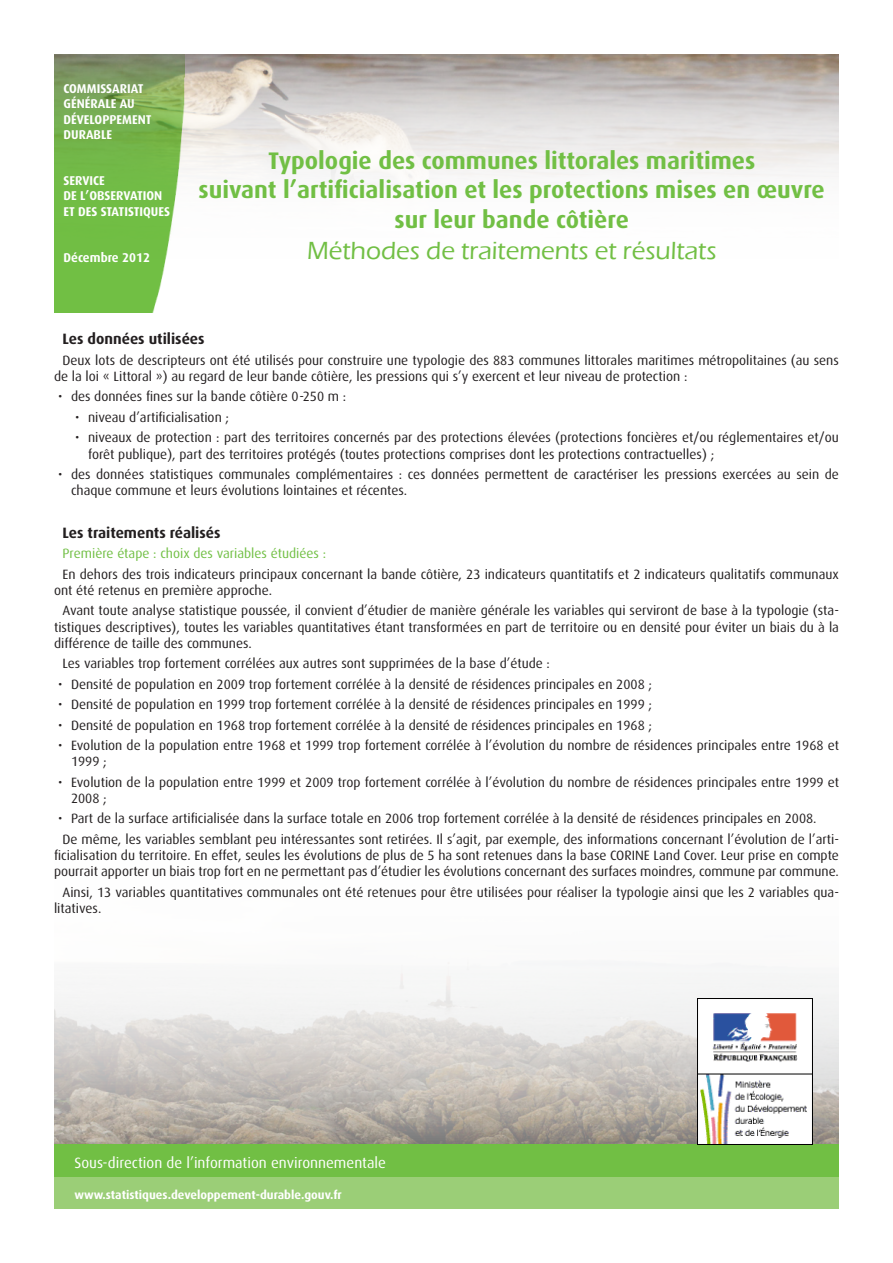
<style>
.page{position:relative;width:893px;height:1263px;background:#fff}
.page>*{position:absolute;margin:0;border:0;box-sizing:border-box;transform-origin:0 0}
.t1{font:500 25.5px "Eras ITC";color:#71bf44}
.t2{font:700 24px/30.6px "Dax OT";color:#71bf44;text-align:center}
.t3{font:15px "Dax OT";color:#fff}
.t4{font:700 15px "Dax OT";color:#231f20}
.t5{font:13.5px/16.2px "Dax OT";color:#231f20}
.t6{font:13.5px "Dax OT";color:#71bf44}
.t7{font:700 12.75px/15.3px "Dax OT";color:#fff}
.t8{font:700 12px "Dax OT";color:#fff}
</style>
<div class="page">
<img style="left:54px;top:962px;width:785px;height:183px">
<div style="left:54px;top:1177px;width:785px;height:32px;background:#9bce77"></div>
<div style="left:54px;top:1145px;width:785px;height:32px;background:#71bf44"></div>
<img style="left:54px;top:55px;width:785px;height:258px">
<img style="left:698px;top:998px;width:114px;height:147px">
<p class="t7" style="left:64px;top:81px;width:81px">COMMISSARIAT</p>
<p class="t7" style="left:64px;top:96px;width:73px">GÉNÉRALE AU</p>
<p class="t7" style="left:64px;top:112px;width:90px">DÉVELOPPEMENT<br>DURABLE</p>
<p class="t7" style="left:64px;top:173px;width:43px">SERVICE</p>
<p class="t7" style="left:64px;top:188px;width:100px">DE L’OBSERVATION</p>
<p class="t7" style="left:64px;top:204px;width:108px">ET DES STATISTIQUES</p>
<p class="t7" style="left:64px;top:249px;width:88px">Décembre 2012</p>
<p class="t2" style="left:268px;top:145px;width:489px">Typologie des communes littorales maritimes</p>
<p class="t2" style="left:199px;top:174px;width:628px">suivant l’artificialisation et les protections mises en œuvre sur leur bande côtière</p>
<p class="t1" style="left:307px;top:236px;width:411px">Méthodes de traitements et résultats</p>
<p class="t4" style="left:63px;top:331px;width:144px">Les données utilisées</p>
<p class="t5" style="left:54px;top:352px;width:786px;text-indent:9px">Deux lots de descripteurs ont été utilisés pour construire une typologie des 883 communes littorales maritimes métropolitaines (au sens de la loi « Littoral ») au regard de leur bande côtière, les pressions qui s’y exercent et leur niveau de protection :</p>
<p class="t5" style="left:58px;top:389px;width:290px">• des données fines sur la bande côtière 0-250 m :</p>
<p class="t5" style="left:75px;top:409px;width:155px">• niveau d’artificialisation ;</p>
<p class="t5" style="left:88px;top:430px;width:752px;text-indent:-13px">• niveaux de protection : part des territoires concernés par des protections élevées (protections foncières et/ou réglementaires et/ou forêt publique), part des territoires protégés (toutes protections comprises dont les protections contractuelles) ;</p>
<p class="t5" style="left:71px;top:466px;width:769px;text-indent:-13px">• des données statistiques communales complémentaires : ces données permettent de caractériser les pressions exercées au sein de chaque commune et leurs évolutions lointaines et récentes.</p>
<p class="t4" style="left:63px;top:524px;width:160px">Les traitements réalisés</p>
<p class="t6" style="left:63px;top:546px;width:265px">Première étape : choix des variables étudiées :</p>
<p class="t5" style="left:54px;top:566px;width:786px;text-indent:9px">En dehors des trois indicateurs principaux concernant la bande côtière, 23 indicateurs quantitatifs et 2 indicateurs qualitatifs communaux ont été retenus en première approche.</p>
<p class="t5" style="left:54px;top:603px;width:786px;text-align:justify;text-indent:9px">Avant toute analyse statistique poussée, il convient d’étudier de manière générale les variables qui serviront de base à la typologie (sta&shy;tistiques descriptives), toutes les variables quantitatives étant transformées en part de territoire ou en densité pour éviter un biais du à la différence de taille des communes.</p>
<p class="t5" style="left:63px;top:656px;width:489px">Les variables trop fortement corrélées aux autres sont supprimées de la base d’étude :</p>
<p class="t5" style="left:58px;top:676px;width:595px">• Densité de population en 2009 trop fortement corrélée à la densité de résidences principales en 2008 ;</p>
<p class="t5" style="left:58px;top:696px;width:595px">• Densité de population en 1999 trop fortement corrélée à la densité de résidences principales en 1999 ;</p>
<p class="t5" style="left:58px;top:717px;width:595px">• Densité de population en 1968 trop fortement corrélée à la densité de résidences principales en 1968 ;</p>
<p class="t5" style="left:71px;top:737px;width:769px;text-indent:-13px">• Evolution de la population entre 1968 et 1999 trop fortement corrélée à l’évolution du nombre de résidences principales entre 1968 et<br>1999 ;</p>
<p class="t5" style="left:71px;top:774px;width:769px;text-indent:-13px">• Evolution de la population entre 1999 et 2009 trop fortement corrélée à l’évolution du nombre de résidences principales entre 1999 et<br>2008 ;</p>
<p class="t5" style="left:58px;top:811px;width:760px">• Part de la surface artificialisée dans la surface totale en 2006 trop fortement corrélée à la densité de résidences principales en 2008.</p>
<p class="t5" style="left:54px;top:831px;width:786px;text-align:justify;text-indent:9px">De même, les variables semblant peu intéressantes sont retirées. Il s’agit, par exemple, des informations concernant l’évolution de l’arti&shy;ficialisation du territoire. En effet, seules les évolutions de plus de 5 ha sont retenues dans la base CORINE Land Cover. Leur prise en compte pourrait apporter un biais trop fort en ne permettant pas d’étudier les évolutions concernant des surfaces moindres, commune par commune.</p>
<p class="t5" style="left:54px;top:884px;width:786px;text-indent:9px">Ainsi, 13 variables quantitatives communales ont été retenues pour être utilisées pour réaliser la typologie ainsi que les 2 variables qua&shy;litatives.</p>
<p class="t3" style="left:74px;top:1154px;width:313px">Sous-direction de l’information environnementale</p>
<p class="t8" style="left:74px;top:1188px;width:269px">www.statistiques.developpement-durable.gouv.fr</p>
</div>
